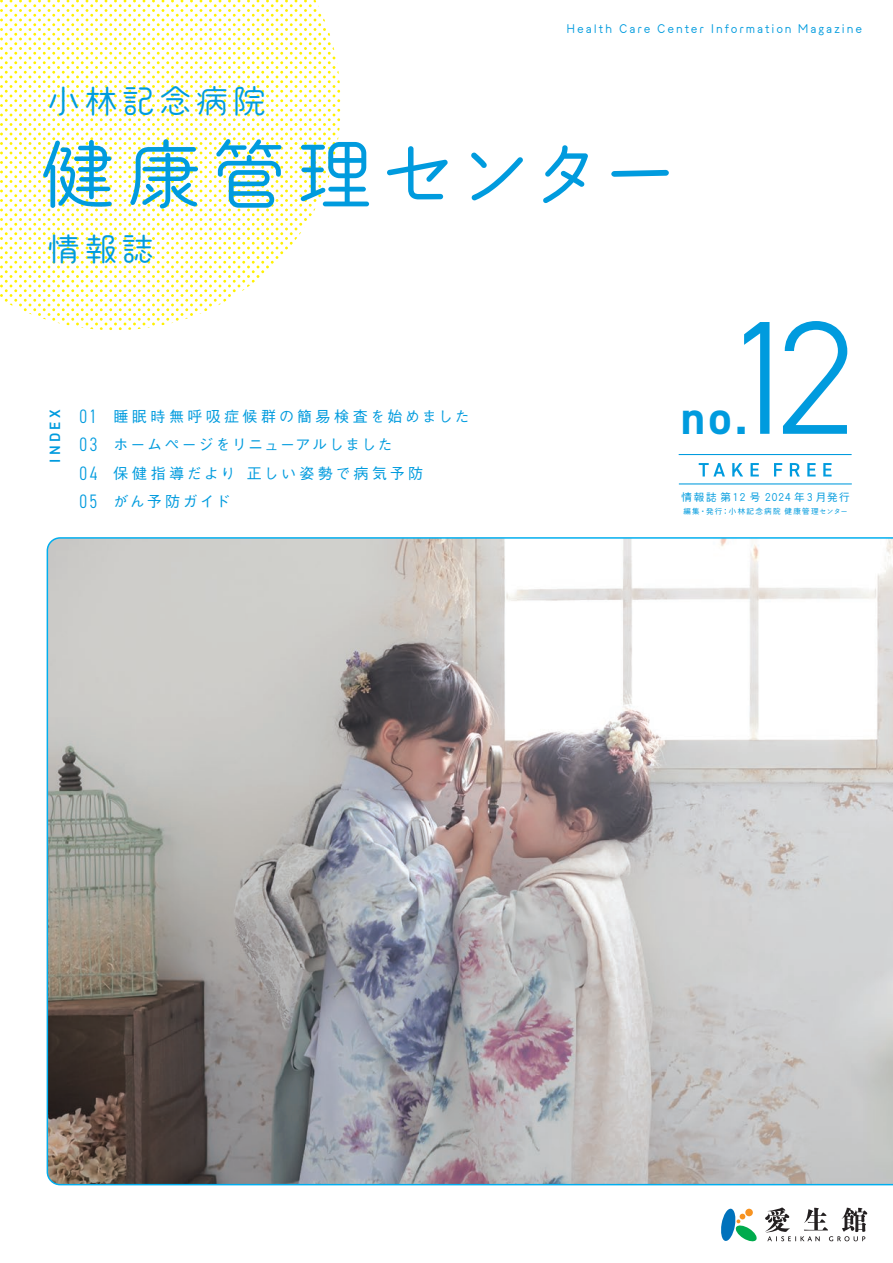
<style>
.page{position:relative;width:893px;height:1263px;background:#fff}
.page>*{position:absolute;margin:0;border:0;box-sizing:border-box;transform-origin:0 0}
.t1{font:300 162px "DIN2014";color:#009bde}
.t2{font:75.45px "Kinuta Maru Maru GC Lr Std N R";letter-spacing:.1em;color:#009bde}
.t3{font:700 46.5px "DIN2014";color:#009bde}
.t4{font:32.4px "Kinuta Maru Maru GC Lr Std N R";letter-spacing:.15em;color:#009bde}
.t5{font:300 condensed 19.5px/28.5px "DIN2014";letter-spacing:.12em;color:#009bde;text-align:justify}
.t6{font:500 15px/28.5px "Gothic BBB Pro";letter-spacing:.155em;color:#009bde}
.t7{font:600 15px "DIN2014";letter-spacing:.23em;color:#009bde}
.t8{font:11.85px "Kinuta Maru Maru GC Lr Std N R";letter-spacing:.155em;color:#009bde}
.t9{font:10.5px "Kinuta Iroha 26 tubaki Std N R";letter-spacing:.13em;color:#009bde}
.t10{font:7.5px "Kinuta Iroha 26 tubaki Std N R";letter-spacing:.175em;color:#009bde}
</style>
<div class="page">
<svg style="left:0;top:0;width:341px;height:330px"></svg>
<svg style="left:721px;top:1208px;width:36px;height:34px"></svg>
<div style="left:745px;top:1209px;width:8px;height:7px;background:#f79321;border-radius:50%"></div>
<svg style="left:765px;top:1207px;width:102px;height:34px"></svg>
<svg style="left:699px;top:463px;width:26px;height:13px"></svg>
<svg style="left:732px;top:463px;width:11px;height:13px"></svg>
<svg style="left:751px;top:463px;width:8px;height:13px"></svg>
<svg style="left:774px;top:463px;width:8px;height:13px"></svg>
<svg style="left:790px;top:463px;width:10px;height:13px"></svg>
<svg style="left:807px;top:463px;width:9px;height:13px"></svg>
<svg style="left:823px;top:463px;width:9px;height:13px"></svg>
<hr style="left:679px;top:454px;width:173px;height:1px;background:#009bde">
<hr style="left:679px;top:483px;width:173px;height:1px;background:#009bde">
<img style="left:46px;top:537px;width:847px;height:649px">
<h3 class="t4" style="left:47px;top:81px;width:220px">小林記念病院</h3>
<p class="t8" style="left:566px;top:21px;width:297px">Health Care Center Information Magazine</p>
<h2 class="t2" style="left:40px;top:126px;width:639px">健康管理センター</h2>
<h3 class="t4" style="left:47px;top:228px;width:108px">情報誌</h3>
<h1 class="t1" style="left:722px;top:279px;width:134px">12</h1>
<p class="t6" style="left:113px;top:400px;width:357px">睡眠時無呼吸症候群の簡易検査を始めましたホームページをリニューアルしました<br>保健指導だより 正しい姿勢で病気予防<br>がん予防ガイド</p>
<h3 class="t5" style="left:80px;top:402px;width:20px">01<br>03<br>04<br>05</h3>
<p class="t7" style="left:45px;top:463px;width:56px;rotate:-90deg">INDEX</p>
<h3 class="t3" style="left:681px;top:387px;width:68px">no.</h3>
<p class="t9" style="left:681px;top:491px;width:170px">情報誌第12 号 2024 年3月発行</p>
<p class="t10" style="left:683px;top:507px;width:166px">編集・発行：小林記念病院 健康管理センター</p>
</div>
